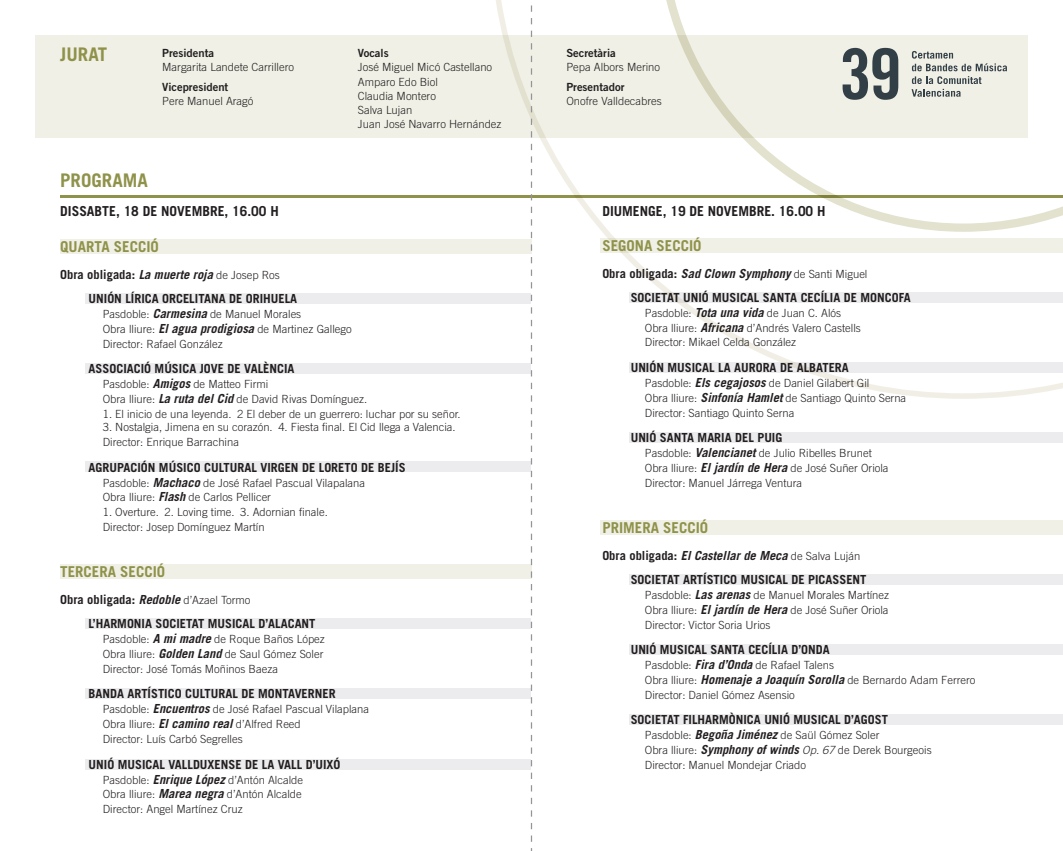
<style>
.page{position:relative;width:1063px;height:851px;background:#fff}
.page>*{position:absolute;margin:0;border:0;box-sizing:border-box;transform-origin:0 0}
.t1{font:700 18.75px "Trade Gothic LT Std";color:#8f9249}
.t2{font:700 15px "Trade Gothic LT Std";color:#8f9249}
.t3{font:700 13.75px "Trade Gothic LT Std";color:#231f20}
.TEXT_39_BANDA{font:700 12.5px "Trade Gothic";color:#231f20}
._99_TEXT_VALENCIÀ{font:italic 700 12.5px "Trade Gothic";color:#231f20}
._99_TEXT_VALENCIÀ-2{font:700 12.5px "Trade Gothic";color:#231f20}
.TEXT_39{font:300 11.25px "Trade Gothic";color:#231f20}
.TEXTS_39_NEGRETA{font:11.25px "Trade Gothic Bold Two";color:#231f20}
.s1{font-style:italic}
.s2{font-weight:300;font-size:11.25px}
.s3{font-weight:700;font-style:italic;font-size:12.5px}
.s4{font-style:normal}
.s5{font-weight:300;font-style:normal;font-size:11.25px}
</style>
<div class="page">
<div style="left:35px;top:35px;width:993px;height:103px;background:#f0f0e6"></div>
<div style="left:60px;top:239px;width:471px;height:15px;background:#f0f0e6"></div>
<hr style="left:60px;top:195px;width:1003px;height:2px;background:#8f9249">
<div style="left:600px;top:520px;width:463px;height:14px;background:#f0f0e6"></div>
<div style="left:60px;top:563px;width:471px;height:15px;background:#f0f0e6"></div>
<div style="left:86px;top:618px;width:445px;height:10px;background:#ececee"></div>
<div style="left:86px;top:293px;width:445px;height:10px;background:#ececee"></div>
<div style="left:630px;top:574px;width:433px;height:10px;background:#ececee"></div>
<div style="left:630px;top:644px;width:433px;height:10px;background:#ececee"></div>
<div style="left:630px;top:714px;width:433px;height:11px;background:#ececee"></div>
<div style="left:630px;top:432px;width:433px;height:11px;background:#ececee"></div>
<div style="left:86px;top:363px;width:445px;height:11px;background:#ececee"></div>
<div style="left:86px;top:461px;width:445px;height:11px;background:#ececee"></div>
<div style="left:86px;top:688px;width:445px;height:10px;background:#ececee"></div>
<div style="left:86px;top:758px;width:445px;height:11px;background:#ececee"></div>
<svg style="left:490px;top:0;width:573px;height:399px"></svg>
<svg style="left:657px;top:0;width:406px;height:232px"></svg>
<svg style="left:843px;top:48px;width:55px;height:52px"></svg>
<svg style="left:912px;top:51px;width:95px;height:46px"></svg>
<svg style="left:531px;top:0;width:1px;height:850px"></svg>
<p class="t1" style="left:60px;top:43px;width:48px">JURAT</p>
<p class="TEXTS_39_NEGRETA" style="left:162px;top:46px;width:53px">Presidenta</p>
<p class="TEXT_39" style="left:162px;top:61px;width:133px">Margarita Landete Carrillero</p>
<p class="TEXTS_39_NEGRETA" style="left:162px;top:80px;width:68px">Vicepresident</p>
<p class="TEXT_39" style="left:162px;top:94px;width:93px">Pere Manuel Aragó</p>
<p class="TEXTS_39_NEGRETA" style="left:358px;top:46px;width:32px">Vocals</p>
<p class="TEXT_39" style="left:358px;top:61px;width:136px">José Miguel Micó Castellano</p>
<p class="TEXT_39" style="left:358px;top:75px;width:82px">Amparo Edo Biol</p>
<p class="TEXT_39" style="left:358px;top:89px;width:80px">Claudia Montero</p>
<p class="TEXT_39" style="left:358px;top:103px;width:56px">Salva Lujan</p>
<p class="TEXT_39" style="left:358px;top:118px;width:145px">Juan José Navarro Hernández</p>
<p class="TEXTS_39_NEGRETA" style="left:566px;top:46px;width:51px">Secretària</p>
<p class="TEXT_39" style="left:566px;top:61px;width:95px">Pepa Albors Merino</p>
<p class="TEXTS_39_NEGRETA" style="left:566px;top:80px;width:60px">Presentador</p>
<p class="TEXT_39" style="left:566px;top:94px;width:97px">Onofre Valldecabres</p>
<p class="t1" style="left:60px;top:169px;width:89px">PROGRAMA</p>
<p class="t3" style="left:60px;top:203px;width:220px">DISSABTE, 18 DE NOVEMBRE, 16.00 H</p>
<p class="t2" style="left:60px;top:237px;width:100px">QUARTA SECCIÓ</p>
<p class="_99_TEXT_VALENCIÀ-2" style="left:60px;top:267px;width:221px">Obra obligada: <span class="s1">La muerte roja</span> <span class="s2">de Josep Ros</span></p>
<p class="TEXT_39_BANDA" style="left:89px;top:291px;width:210px">UNIÓN LÍRICA ORCELITANA DE ORIHUELA</p>
<p class="TEXT_39" style="left:103px;top:307px;width:200px">Pasdoble: <span class="s3">Carmesina</span> de Manuel Morales</p>
<p class="TEXT_39" style="left:103px;top:322px;width:250px">Obra lliure: <span class="s3">El agua prodigiosa</span> de Martinez Gallego</p>
<p class="TEXT_39" style="left:103px;top:337px;width:122px">Director: Rafael González</p>
<p class="TEXT_39_BANDA" style="left:89px;top:361px;width:207px">ASSOCIACIÓ MÚSICA JOVE DE VALÈNCIA</p>
<p class="TEXT_39" style="left:103px;top:377px;width:167px">Pasdoble: <span class="s3">Amigos</span> de Matteo Firmi</p>
<p class="TEXT_39" style="left:103px;top:392px;width:266px">Obra lliure: <span class="s3">La ruta del Cid</span> de David Rivas Domínguez.</p>
<p class="TEXT_39" style="left:103px;top:407px;width:360px">1. El inicio de una leyenda. 2 El deber de un guerrero: luchar por su señor.</p>
<p class="TEXT_39" style="left:103px;top:420px;width:354px">3. Nostalgia, Jimena en su corazón. 4. Fiesta final. El Cid llega a Valencia.</p>
<p class="TEXT_39" style="left:103px;top:435px;width:138px">Director: Enrique Barrachina</p>
<p class="TEXT_39_BANDA" style="left:89px;top:459px;width:319px">AGRUPACIÓN MÚSICO CULTURAL VIRGEN DE LORETO DE BEJÍS</p>
<p class="TEXT_39" style="left:103px;top:476px;width:264px">Pasdoble: <span class="s3">Machaco</span> de José Rafael Pascual Vilapalana</p>
<p class="TEXT_39" style="left:103px;top:490px;width:170px">Obra lliure: <span class="s3">Flash</span> de Carlos Pellicer</p>
<p class="TEXT_39" style="left:103px;top:505px;width:227px">1. Overture. 2. Loving time. 3. Adornian finale.</p>
<p class="TEXT_39" style="left:103px;top:520px;width:163px">Director: Josep Domínguez Martín</p>
<p class="t2" style="left:60px;top:562px;width:107px">TERCERA SECCIÓ</p>
<p class="_99_TEXT_VALENCIÀ-2" style="left:60px;top:592px;width:192px">Obra obligada: <span class="s1">Redoble</span> <span class="s2">d’Azael Tormo</span></p>
<p class="TEXT_39_BANDA" style="left:89px;top:616px;width:228px">L’HARMONIA SOCIETAT MUSICAL D’ALACANT</p>
<p class="TEXT_39" style="left:103px;top:632px;width:224px">Pasdoble: <span class="s3">A mi madre</span> de Roque Baños López</p>
<p class="TEXT_39" style="left:103px;top:647px;width:222px">Obra lliure: <span class="s3">Golden Land</span> de Saul Gómez Soler</p>
<p class="TEXT_39" style="left:103px;top:662px;width:177px">Director: José Tomás Moñinos Baeza</p>
<p class="TEXT_39_BANDA" style="left:89px;top:686px;width:249px">BANDA ARTÍSTICO CULTURAL DE MONTAVERNER</p>
<p class="TEXT_39" style="left:103px;top:702px;width:268px">Pasdoble: <span class="s3">Encuentros</span> de José Rafael Pascual Vilaplana</p>
<p class="TEXT_39" style="left:103px;top:717px;width:200px">Obra lliure: <span class="s3">El camino real</span> d’Alfred Reed</p>
<p class="TEXT_39" style="left:103px;top:732px;width:141px">Director: Luís Carbó Segrelles</p>
<p class="TEXT_39_BANDA" style="left:89px;top:756px;width:253px">UNIÓ MUSICAL VALLDUXENSE DE LA VALL D’UIXÓ</p>
<p class="TEXT_39" style="left:103px;top:772px;width:202px">Pasdoble: <span class="s3">Enrique López</span> d’Antón Alcalde</p>
<p class="TEXT_39" style="left:103px;top:787px;width:201px">Obra lliure: <span class="s3">Marea negra</span> d’Antón Alcalde</p>
<p class="TEXT_39" style="left:103px;top:802px;width:141px">Director: Angel Martínez Cruz</p>
<p class="t3" style="left:602px;top:203px;width:225px">DIUMENGE, 19 DE NOVEMBRE. 16.00 H</p>
<p class="t2" style="left:602px;top:236px;width:101px">SEGONA SECCIÓ</p>
<p class="_99_TEXT_VALENCIÀ" style="left:602px;top:266px;width:267px"><span class="s4">Obra obligada:</span> Sad Clown Symphony <span class="s5">de Santi Miguel</span></p>
<p class="TEXT_39_BANDA" style="left:631px;top:289px;width:281px">SOCIETAT UNIÓ MUSICAL SANTA CECÍLIA DE MONCOFA</p>
<p class="TEXT_39" style="left:645px;top:306px;width:198px">Pasdoble: <span class="s3">Tota una vida</span> de Juan C. Alós</p>
<p class="TEXT_39" style="left:645px;top:321px;width:217px">Obra lliure: <span class="s3">Africana</span> d’Andrés Valero Castells</p>
<p class="TEXT_39" style="left:645px;top:336px;width:153px">Director: Mikael Celda González</p>
<p class="TEXT_39_BANDA" style="left:631px;top:360px;width:220px">UNIÓN MUSICAL LA AURORA DE ALBATERA</p>
<p class="TEXT_39" style="left:645px;top:376px;width:226px">Pasdoble: <span class="s3">Els cegajosos</span> de Daniel Gilabert Gil</p>
<p class="TEXT_39" style="left:645px;top:391px;width:263px">Obra lliure: <span class="s3">Sinfonía Hamlet</span> de Santiago Quinto Serna</p>
<p class="TEXT_39" style="left:645px;top:406px;width:151px">Director: Santiago Quinto Serna</p>
<p class="TEXT_39_BANDA" style="left:631px;top:430px;width:153px">UNIÓ SANTA MARIA DEL PUIG</p>
<p class="TEXT_39" style="left:645px;top:446px;width:228px">Pasdoble: <span class="s3">Valencianet</span> de Julio Ribelles Brunet</p>
<p class="TEXT_39" style="left:645px;top:461px;width:245px">Obra lliure: <span class="s3">El jardín de Hera</span> de José Suñer Oriola</p>
<p class="TEXT_39" style="left:645px;top:476px;width:159px">Director: Manuel Járrega Ventura</p>
<p class="t2" style="left:602px;top:518px;width:107px">PRIMERA SECCIÓ</p>
<p class="_99_TEXT_VALENCIÀ" style="left:602px;top:548px;width:259px"><span class="s4">Obra obligada:</span> El Castellar de Meca <span class="s5">de Salva Luján</span></p>
<p class="TEXT_39_BANDA" style="left:631px;top:571px;width:237px">SOCIETAT ARTÍSTICO MUSICAL DE PICASSENT</p>
<p class="TEXT_39" style="left:645px;top:588px;width:246px">Pasdoble: <span class="s3">Las arenas</span> de Manuel Morales Martínez</p>
<p class="TEXT_39" style="left:645px;top:603px;width:245px">Obra lliure: <span class="s3">El jardín de Hera</span> de José Suñer Oriola</p>
<p class="TEXT_39" style="left:645px;top:617px;width:127px">Director: Victor Soria Urios</p>
<p class="TEXT_39_BANDA" style="left:631px;top:642px;width:200px">UNIÓ MUSICAL SANTA CECÍLIA D’ONDA</p>
<p class="TEXT_39" style="left:645px;top:658px;width:191px">Pasdoble: <span class="s3">Fira d’Onda</span> de Rafael Talens</p>
<p class="TEXT_39" style="left:645px;top:673px;width:332px">Obra lliure: <span class="s3">Homenaje a Joaquín Sorolla</span> de Bernardo Adam Ferrero</p>
<p class="TEXT_39" style="left:645px;top:688px;width:151px">Director: Daniel Gómez Asensio</p>
<p class="TEXT_39_BANDA" style="left:631px;top:712px;width:259px">SOCIETAT FILHARMÒNICA UNIÓ MUSICAL D’AGOST</p>
<p class="TEXT_39" style="left:645px;top:728px;width:236px">Pasdoble: <span class="s3">Begoña Jiménez</span> de Saül Gómez Soler</p>
<p class="TEXT_39" style="left:645px;top:743px;width:288px">Obra lliure: <span class="s3">Symphony of winds</span> <span class="s1">Op. 67</span> de Derek Bourgeois</p>
<p class="TEXT_39" style="left:645px;top:758px;width:163px">Director: Manuel Mondejar Criado</p>
</div>
